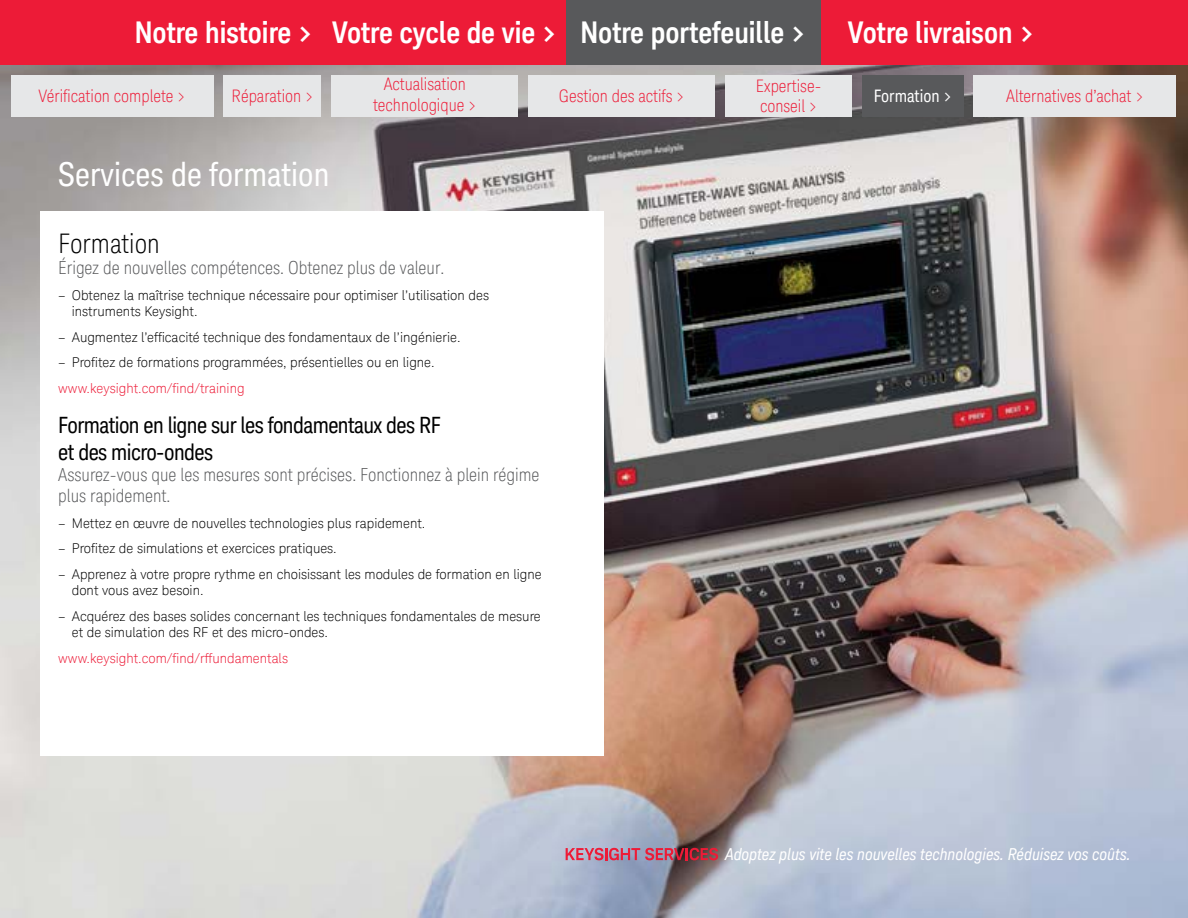
<style>
.page{position:relative;width:1188px;height:918px;background:#fff}
.page>*{position:absolute;margin:0;border:0;box-sizing:border-box;transform-origin:0 0}
.ah_heading_white{font:33px "Keysight Sans Condensed";color:#fff}
.aa_menu{font:700 30px "Keysight Sans Condensed";color:#fff}
.ao_bodyheading{font:300 condensed 27px "Keysight Sans";color:#000}
.aj_black_bodyhead{font:22.5px/27px "Keysight Sans Condensed";letter-spacing:-.025em;color:#000}
.aw_light_bodyhead{font:300 condensed 18px/21px "Keysight Sans";color:#58595b}
.ay_submenu_smaller_r{font:300 condensed 17.25px/20.2px "Keysight Sans";color:#ed1b37;text-align:center}
.az_submenu_smaller_w{font:17.25px "Keysight Sans Condensed";color:#fff}
.t1{font:italic 16.5px "Keysight Sans Condensed";color:#fff}
.t2{font:300 13.5px/16.5px "Keysight Sans";color:#000}
.bc_url{font:300 13.5px "Keysight Sans";color:#ed1b37}
</style>
<div class="page">
<img style="left:0;top:64px;width:1188px;height:854px">
<div style="left:40px;top:212px;width:564px;height:544px;background:#fff"></div>
<div style="left:11px;top:75px;width:202px;height:41px;background:#e6e7e8"></div>
<div style="left:224px;top:75px;width:97px;height:41px;background:#e6e7e8"></div>
<div style="left:332px;top:75px;width:186px;height:41px;background:#e6e7e8"></div>
<div style="left:528px;top:75px;width:187px;height:41px;background:#e6e7e8"></div>
<div style="left:725px;top:75px;width:127px;height:41px;background:#e6e7e8"></div>
<div style="left:862px;top:75px;width:102px;height:41px;background:#58595b"></div>
<div style="left:974px;top:75px;width:202px;height:41px;background:#e6e7e8"></div>
<div style="left:0;top:0;width:1188px;height:64px;background:#ed1b37"></div>
<div style="left:566px;top:0;width:254px;height:64px;background:#58595b"></div>
<svg style="left:566px;top:848px;width:152px;height:12px;background:#b7586f"></svg>
<p class="aa_menu" style="left:135px;top:14px;width:180px">Notre histoire &gt;</p>
<p class="aa_menu" style="left:332px;top:14px;width:226px">Votre cycle de vie &gt;</p>
<p class="aa_menu" style="left:580px;top:14px;width:227px">Notre portefeuille &gt;</p>
<p class="aa_menu" style="left:848px;top:14px;width:188px">Votre livraison &gt;</p>
<p class="ay_submenu_smaller_r" style="left:39px;top:86px;width:149px">Vérification complete &gt;</p>
<p class="ay_submenu_smaller_r" style="left:232px;top:86px;width:83px">Réparation &gt;</p>
<p class="ay_submenu_smaller_r" style="left:373px;top:74px;width:105px">Actualisation technologique &gt;</p>
<p class="ay_submenu_smaller_r" style="left:559px;top:86px;width:127px">Gestion des actifs &gt;</p>
<p class="ay_submenu_smaller_r" style="left:756px;top:76px;width:67px;text-align:left">Expertise&shy;conseil &gt;</p>
<p class="az_submenu_smaller_w" style="left:874px;top:86px;width:80px">Formation &gt;</p>
<p class="ay_submenu_smaller_r" style="left:1006px;top:86px;width:139px">Alternatives d’achat &gt;</p>
<p class="ah_heading_white" style="left:58px;top:154px;width:273px">Services de formation</p>
<p class="ao_bodyheading" style="left:58px;top:228px;width:103px">Formation</p>
<p class="aw_light_bodyhead" style="left:58px;top:257px;width:388px">Érigez de nouvelles compétences. Obtenez plus de valeur.</p>
<p class="t2" style="left:72px;top:287px;width:419px;text-indent:-14px">– Obtenez la maîtrise technique nécessaire pour optimiser l’utilisation des instruments Keysight.</p>
<p class="t2" style="left:58px;top:329px;width:404px">– Augmentez l’efficacité technique des fondamentaux de l’ingénierie.</p>
<p class="t2" style="left:58px;top:354px;width:378px">– Profitez de formations programmées, présentielles ou en ligne.</p>
<p class="bc_url" style="left:58px;top:380px;width:188px">www.keysight.com/find/training</p>
<p class="aj_black_bodyhead" style="left:58px;top:412px;width:384px">Formation en ligne sur les fondamentaux des RF et des micro-ondes</p>
<p class="aw_light_bodyhead" style="left:58px;top:464px;width:483px">Assurez-vous que les mesures sont précises. Fonctionnez à plein régime plus rapidement.</p>
<p class="t2" style="left:58px;top:515px;width:369px">– Mettez en œuvre de nouvelles technologies plus rapidement.</p>
<p class="t2" style="left:58px;top:540px;width:280px">– Profitez de simulations et exercices pratiques.</p>
<p class="t2" style="left:72px;top:566px;width:471px;text-indent:-14px">– Apprenez à votre propre rythme en choisissant les modules de formation en ligne dont vous avez besoin.</p>
<p class="t2" style="left:72px;top:608px;width:470px;text-indent:-14px">– Acquérez des bases solides concernant les techniques fondamentales de mesure et de simulation des RF et des micro-ondes.</p>
<p class="bc_url" style="left:58px;top:650px;width:231px">www.keysight.com/find/rffundamentals</p>
<p class="t1" style="left:725px;top:844px;width:407px">Adoptez plus vite les nouvelles technologies. Réduisez vos coûts.</p>
</div>
